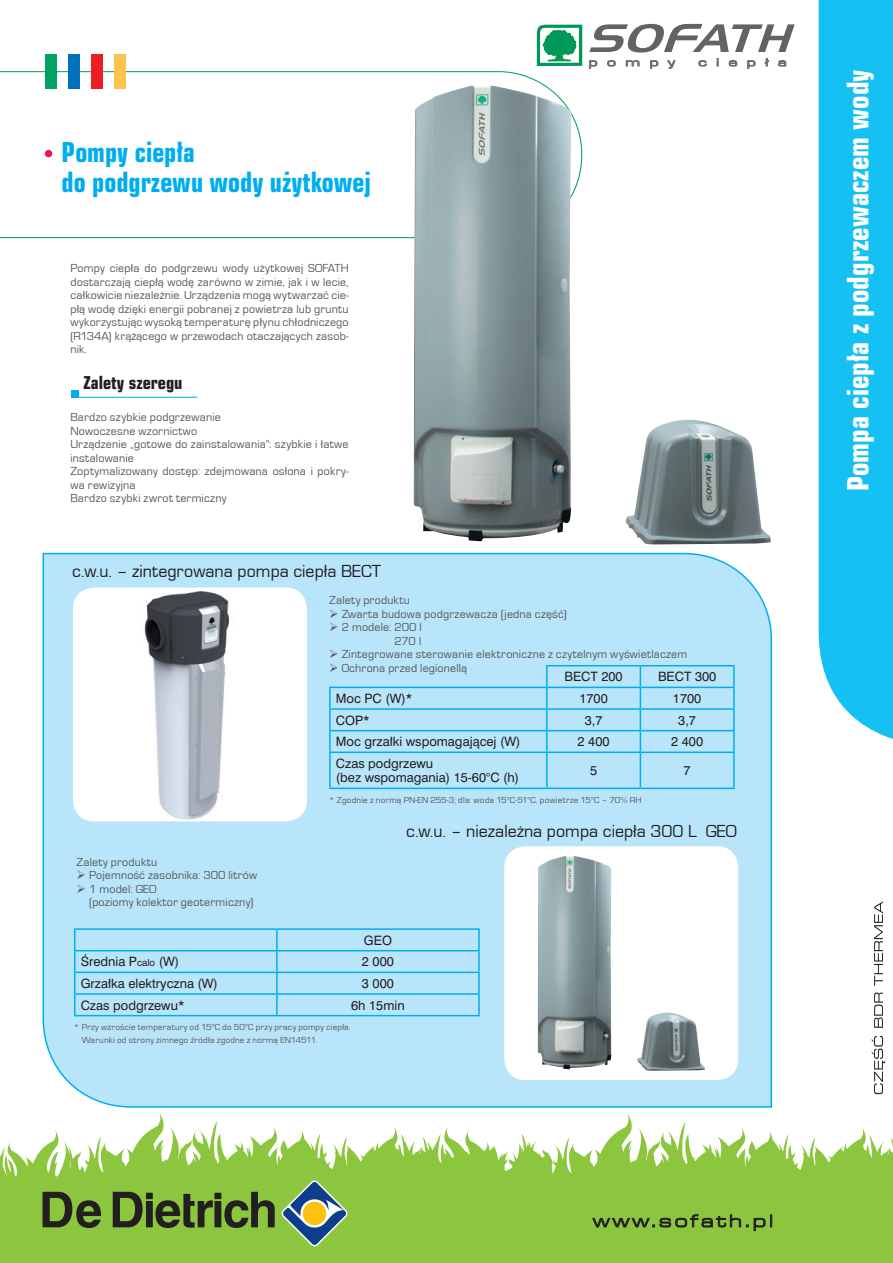
<style>
.page{position:relative;width:893px;height:1263px;background:#fff}
.page>*{position:absolute;margin:0;border:0;box-sizing:border-box;transform-origin:0 0}
.t1{font:700 27.15px "Square 721 Cn PL";color:#fff}
.t2{font:700 25.5px/30.6px "Square 721 Cn PL";color:#00aeef;scale:.95 1}
.t3{font:18px "Eurostile TEE";color:#231f20}
.t4{font:expanded 18px "Eurostile TEE";letter-spacing:.15em;color:#231f20}
.t5{font:700 16.5px "Square 721 Cn PL";color:#231f20}
.t6{font:12px/13.5px "Eurostile TEE";letter-spacing:.015em;color:#57585a}
.t7{font:12px/14.4px "Swis 721 PL";color:#231f20}
.t8{font:9px/13.5px "Eurostile TEE";letter-spacing:.025em;color:#57585a}
.s1{font-size:9px}
</style>
<div class="page">
<svg style="left:537px;top:25px;width:45px;height:41px"></svg>
<svg style="left:589px;top:24px;width:206px;height:44px"></svg>
<div style="left:819px;top:0;width:74px;height:739px;background:#15c0f2"></div>
<svg style="left:0;top:71px;width:545px;height:168px"></svg>
<div style="left:45px;top:54px;width:12px;height:34px;background:#00a261"></div>
<div style="left:68px;top:54px;width:12px;height:34px;background:#0072bc"></div>
<div style="left:91px;top:54px;width:12px;height:34px;background:#ee1d23"></div>
<div style="left:114px;top:54px;width:11px;height:34px;background:#fec34d"></div>
<div style="left:45px;top:150px;width:7px;height:7px;background:#ed1845;border-radius:50%"></div>
<svg style="left:0;top:1112px;width:540px;height:151px;fill:#8bc63e"></svg>
<svg style="left:540px;top:1113px;width:353px;height:150px;fill:#8bc63e"></svg>
<svg style="left:281px;top:1180px;width:66px;height:66px"></svg>
<svg style="left:43px;top:1192px;width:58px;height:36px"></svg>
<svg style="left:113px;top:1192px;width:162px;height:36px"></svg>
<svg style="left:592px;top:1214px;width:180px;height:17px"></svg>
<div style="left:42px;top:552px;width:731px;height:556px;background:#b9e5fa"></div>
<div style="left:71px;top:391px;width:7px;height:7px;background:#00aeef"></div>
<hr style="left:78px;top:397px;width:119px;height:1px;background:#00aeef">
<hr style="left:546px;top:665px;width:94px;height:1px;background:#00aeef">
<hr style="left:546px;top:666px;width:2px;height:21px;background:#00aeef">
<hr style="left:640px;top:665px;width:95px;height:1px;background:#00aeef">
<hr style="left:733px;top:666px;width:2px;height:21px;background:#00aeef">
<hr style="left:329px;top:687px;width:218px;height:1px;background:#00aeef">
<hr style="left:329px;top:688px;width:2px;height:20px;background:#00aeef">
<hr style="left:547px;top:687px;width:93px;height:1px;background:#00aeef">
<hr style="left:546px;top:688px;width:2px;height:20px;background:#00aeef">
<hr style="left:640px;top:687px;width:95px;height:1px;background:#00aeef">
<hr style="left:733px;top:688px;width:2px;height:20px;background:#00aeef">
<hr style="left:329px;top:708px;width:218px;height:2px;background:#00aeef">
<hr style="left:329px;top:710px;width:2px;height:20px;background:#00aeef">
<hr style="left:547px;top:708px;width:93px;height:2px;background:#00aeef">
<hr style="left:546px;top:710px;width:2px;height:20px;background:#00aeef">
<hr style="left:640px;top:708px;width:95px;height:2px;background:#00aeef">
<hr style="left:733px;top:710px;width:2px;height:20px;background:#00aeef">
<hr style="left:329px;top:730px;width:218px;height:1px;background:#00aeef">
<hr style="left:329px;top:731px;width:2px;height:20px;background:#00aeef">
<hr style="left:547px;top:730px;width:93px;height:1px;background:#00aeef">
<hr style="left:546px;top:731px;width:2px;height:20px;background:#00aeef">
<hr style="left:640px;top:730px;width:95px;height:1px;background:#00aeef">
<svg style="left:640px;top:666px;width:1px;height:85px"></svg>
<hr style="left:733px;top:731px;width:2px;height:20px;background:#00aeef">
<hr style="left:329px;top:751px;width:218px;height:2px;background:#00aeef">
<hr style="left:329px;top:753px;width:2px;height:35px;background:#00aeef">
<hr style="left:547px;top:751px;width:93px;height:2px;background:#00aeef">
<hr style="left:546px;top:753px;width:2px;height:35px;background:#00aeef">
<hr style="left:640px;top:751px;width:95px;height:2px;background:#00aeef">
<hr style="left:640px;top:753px;width:1px;height:35px;background:#00aeef">
<hr style="left:733px;top:753px;width:2px;height:35px;background:#00aeef">
<hr style="left:329px;top:788px;width:218px;height:1px;background:#00aeef">
<hr style="left:547px;top:788px;width:93px;height:1px;background:#00aeef">
<hr style="left:640px;top:788px;width:95px;height:1px;background:#00aeef">
<hr style="left:74px;top:928px;width:203px;height:2px;background:#00aeef">
<hr style="left:277px;top:928px;width:203px;height:2px;background:#00aeef">
<hr style="left:276px;top:930px;width:2px;height:20px;background:#00aeef">
<hr style="left:478px;top:930px;width:2px;height:20px;background:#00aeef">
<hr style="left:74px;top:950px;width:203px;height:1px;background:#00aeef">
<hr style="left:277px;top:950px;width:203px;height:1px;background:#00aeef">
<hr style="left:276px;top:951px;width:2px;height:20px;background:#00aeef">
<hr style="left:478px;top:951px;width:2px;height:20px;background:#00aeef">
<hr style="left:74px;top:971px;width:203px;height:2px;background:#00aeef">
<hr style="left:277px;top:971px;width:203px;height:2px;background:#00aeef">
<hr style="left:276px;top:973px;width:2px;height:20px;background:#00aeef">
<hr style="left:478px;top:973px;width:2px;height:20px;background:#00aeef">
<hr style="left:74px;top:993px;width:203px;height:2px;background:#00aeef">
<svg style="left:74px;top:930px;width:1px;height:85px"></svg>
<hr style="left:277px;top:993px;width:203px;height:2px;background:#00aeef">
<hr style="left:276px;top:995px;width:2px;height:20px;background:#00aeef">
<hr style="left:478px;top:995px;width:2px;height:20px;background:#00aeef">
<hr style="left:74px;top:1015px;width:203px;height:1px;background:#00aeef">
<hr style="left:277px;top:1015px;width:203px;height:1px;background:#00aeef">
<svg style="left:872px;top:1036px;width:13px;height:58px"></svg>
<svg style="left:874px;top:992px;width:9px;height:36px"></svg>
<svg style="left:874px;top:901px;width:9px;height:85px"></svg>
<img style="left:414px;top:85px;width:357px;height:459px">
<div style="left:504px;top:846px;width:234px;height:234px;background:#fff;border-radius:21px"></div>
<img style="left:538px;top:856px;width:167px;height:215px">
<div style="left:73px;top:587px;width:234px;height:234px;background:#fff;border-radius:21px"></div>
<img style="left:144px;top:590px;width:85px;height:229px">
<h2 class="t2" style="left:62px;top:137px;width:327px">Pompy ciepła<br>do podgrzewu wody użytkowej</h2>
<p class="t6" style="left:70px;top:261px;width:280px;text-align:justify">Pompy ciepła do podgrzewu wody użytkowej SOFATH dostarczają ciepłą wodę zarówno w zimie, jak i w lecie, całkowicie niezależnie. Urządzenia mogą wytwarzać cie&shy;płą wodę dzięki energii pobranej z powietrza lub gruntu wykorzystując wysoką temperaturę płynu chłodniczego (R134A) krążącego w przewodach otaczających zasob&shy;nik.</p>
<h3 class="t5" style="left:83px;top:371px;width:101px">Zalety szeregu</h3>
<p class="t6" style="left:70px;top:410px;width:280px">Bardzo szybkie podgrzewanie<br>Nowoczesne wzornictwo<br>Urządzenie „gotowe do zainstalowania”: szybkie i łatwe instalowanie<br>Zoptymalizowany dostęp: zdejmowana osłona i pokry&shy;wa rewizyjna<br>Bardzo szybki zwrot termiczny</p>
<h3 class="t3" style="left:72px;top:561px;width:310px">c.w.u. – zintegrowana pompa ciepła BECT</h3>
<p class="t6" style="left:329px;top:594px;width:82px">Zalety produktu</p>
<p class="t6" style="left:329px;top:607px;width:239px">➢ Zwarta budowa podgrzewacza (jedna częœć)</p>
<p class="t6" style="left:329px;top:621px;width:94px;text-align:right">➢ 2 modele: 200 l<br>270 l</p>
<p class="t6" style="left:329px;top:648px;width:360px">➢ Zintegrowane sterowanie elektroniczne z czytelnym wyœwietlaczem</p>
<p class="t6" style="left:329px;top:661px;width:140px">➢ Ochrona przed legionellą</p>
<p class="t7" style="left:564px;top:669px;width:60px">BECT 200</p>
<p class="t7" style="left:658px;top:669px;width:60px">BECT 300</p>
<p class="t7" style="left:336px;top:691px;width:78px">Moc PC (W)*</p>
<p class="t7" style="left:579px;top:691px;width:30px">1700</p>
<p class="t7" style="left:673px;top:691px;width:30px">1700</p>
<p class="t7" style="left:336px;top:713px;width:35px">COP*</p>
<p class="t7" style="left:585px;top:713px;width:19px">3,7</p>
<p class="t7" style="left:678px;top:713px;width:19px">3,7</p>
<p class="t7" style="left:336px;top:734px;width:186px">Moc grzałki wspomagającej (W)</p>
<p class="t7" style="left:578px;top:734px;width:33px">2 400</p>
<p class="t7" style="left:671px;top:734px;width:33px">2 400</p>
<p class="t7" style="left:336px;top:756px;width:185px">Czas podgrzewu<br>(bez wspomagania) 15-60°C (h)</p>
<p class="t7" style="left:590px;top:763px;width:9px">5</p>
<p class="t7" style="left:684px;top:763px;width:9px">7</p>
<p class="t8" style="left:329px;top:794px;width:314px">* Zgodnie z normą PN-EN 255-3; dla: woda 15°C-51°C, powietrze 15°C – 70% RH</p>
<p class="t6" style="left:77px;top:855px;width:82px">Zalety produktu</p>
<p class="t6" style="left:77px;top:869px;width:182px">➢ Pojemnoœć zasobnika: 300 litrów</p>
<p class="t6" style="left:89px;top:882px;width:166px;text-indent:-13px">➢ 1 model: GEO<br>(poziomy kolektor geotermiczny)</p>
<h3 class="t3" style="left:406px;top:821px;width:332px">c.w.u. – niezależna pompa ciepła 300 L GEO</h3>
<p class="t7" style="left:364px;top:933px;width:30px">GEO</p>
<p class="t7" style="left:81px;top:954px;width:100px">Średnia P<span class="s1">calo</span> (W)</p>
<p class="t7" style="left:362px;top:954px;width:33px">2 000</p>
<p class="t7" style="left:81px;top:976px;width:139px">Grzałka elektryczna (W)</p>
<p class="t7" style="left:362px;top:976px;width:33px">3 000</p>
<p class="t7" style="left:81px;top:998px;width:105px">Czas podgrzewu*</p>
<p class="t7" style="left:351px;top:998px;width:55px">6h 15min</p>
<p class="t8" style="left:82px;top:1020px;width:270px;text-indent:-8px">* Przy wzroœcie temperatury od 15°C do 50°C przy pracy pompy ciepła.<br>Warunki od strony zimnego źródła zgodne z normą EN14511.</p>
<h3 class="t4" style="left:593px;top:1211px;width:182px">www.sofath.pl</h3>
<h1 class="t1" style="left:840px;top:491px;width:423px;rotate:-90deg">Pompa ciepła z podgrzewaczem wody</h1>
</div>
